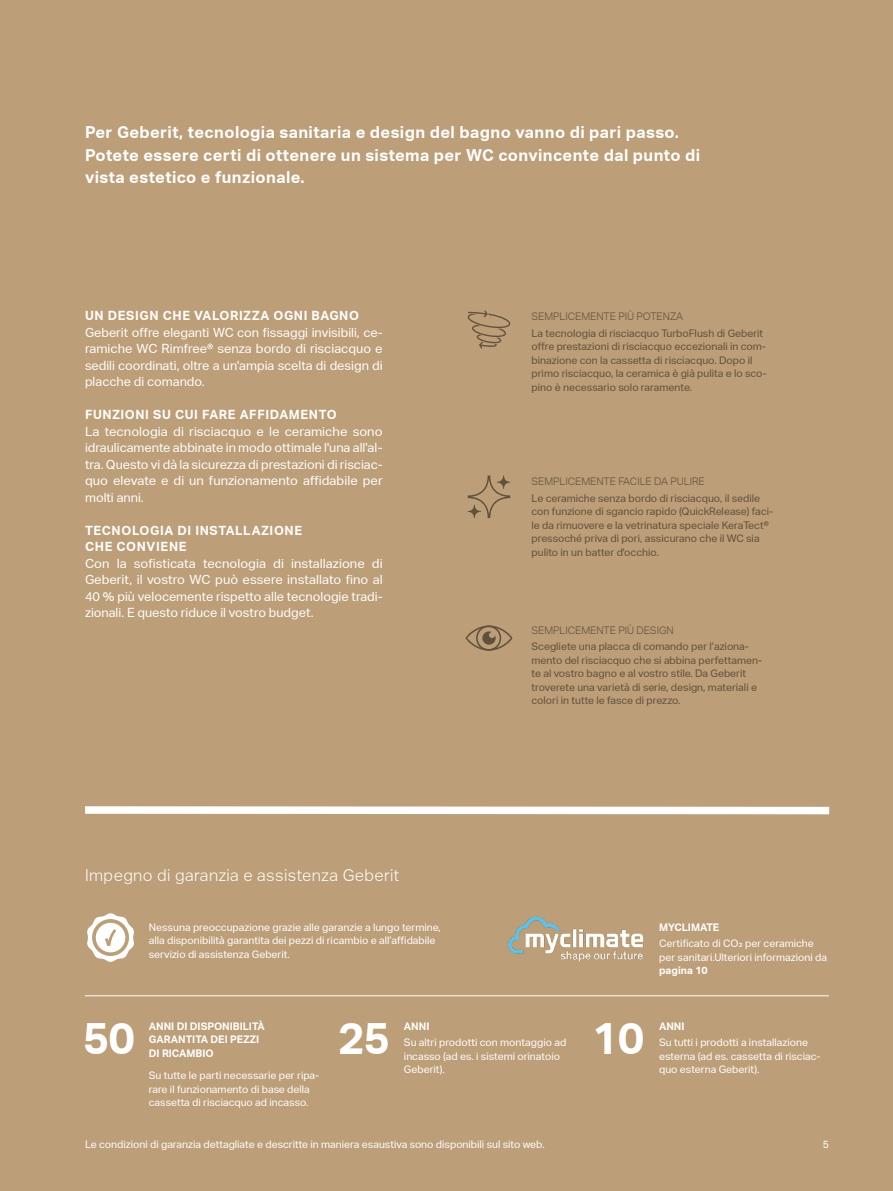
<style>
.page{position:relative;width:893px;height:1191px;background:#bc9e78}
.page>*{position:absolute;margin:0;border:0;box-sizing:border-box;transform-origin:0 0}
.t1{font:700 45px "Aktiv Grotesk Geberit";color:#fff}
.t2{font:700 16.5px/22.5px "Aktiv Grotesk Geberit";letter-spacing:.025em;color:#fff}
.t3{font:300 16.5px "Aktiv Grotesk Geberit";letter-spacing:.025em;color:#fff}
.t4{font:12.75px/16.5px "Aktiv Grotesk Geberit";color:#fff;text-align:justify}
.t5{font:700 12.75px/16.5px "Aktiv Grotesk Geberit";letter-spacing:.05em;color:#fff}
.t6{font:10.5px/13.5px "Aktiv Grotesk Geberit";color:#5f513b}
.t7{font:10.5px/13.5px "Aktiv Grotesk Geberit";color:#fff}
.t8{font:300 10.5px "Aktiv Grotesk Geberit";color:#5f513b}
.t9{font:700 10.5px/13.5px "Aktiv Grotesk Geberit";color:#fff}
</style>
<div class="page">
<svg style="left:87px;top:913px;width:47px;height:49px"></svg>
<hr style="left:85px;top:995px;width:744px;height:1px;background:#fff">
<img style="left:508px;top:916px;width:136px;height:46px">
<svg style="left:466px;top:625px;width:46px;height:25px"></svg>
<svg style="left:468px;top:475px;width:42px;height:43px"></svg>
<svg style="left:468px;top:505px;width:13px;height:13px"></svg>
<svg style="left:497px;top:475px;width:13px;height:14px"></svg>
<svg style="left:467px;top:310px;width:44px;height:39px"></svg>
<svg style="left:85px;top:806px;width:745px;height:9px;background:#f3eee8"></svg>
<h2 class="t2" style="left:85px;top:121px;width:617px">Per Geberit, tecnologia sanitaria e design del bagno vanno di pari passo.<br>Potete essere certi di ottenere un sistema per WC convincente dal punto di vista estetico e funzionale.</h2>
<p class="t5" style="left:85px;top:307px;width:276px">UN DESIGN CHE VALORIZZA OGNI BAGNO</p>
<p class="t4" style="left:85px;top:324px;width:299px">Geberit offre eleganti WC con fissaggi invisibili, ce&shy;ramiche WC Rimfree® senza bordo di risciacquo e sedili coordinati, oltre a un'ampia scelta di design di placche di comando.</p>
<p class="t5" style="left:85px;top:406px;width:253px">FUNZIONI SU CUI FARE AFFIDAMENTO</p>
<p class="t4" style="left:85px;top:423px;width:299px">La tecnologia di risciacquo e le ceramiche sono idraulicamente abbinate in modo ottimale l'una all'al&shy;tra. Questo vi dà la sicurezza di prestazioni di risciac&shy;quo elevate e di un funzionamento affidabile per molti anni.</p>
<p class="t5" style="left:85px;top:522px;width:219px">TECNOLOGIA DI INSTALLAZIONE<br>CHE CONVIENE</p>
<p class="t4" style="left:85px;top:555px;width:299px">Con la sofisticata tecnologia di installazione di Geberit, il vostro WC può essere installato fino al 40 % più velocemente rispetto alle tecnologie tradi&shy;zionali. E questo riduce il vostro budget.</p>
<h2 class="t3" style="left:85px;top:866px;width:316px">Impegno di garanzia e assistenza Geberit</h2>
<p class="t7" style="left:149px;top:920px;width:294px">Nessuna preoccupazione grazie alle garanzie a lungo termine, alla disponibilità garantita dei pezzi di ricambio e all’affidabile servizio di assistenza Geberit.</p>
<p class="t8" style="left:531px;top:310px;width:153px">SEMPLICEMENTE PIÙ POTENZA</p>
<p class="t6" style="left:531px;top:326px;width:237px">La tecnologia di risciacquo TurboFlush di Geberit offre prestazioni di risciacquo eccezionali in com&shy;binazione con la cassetta di risciacquo. Dopo il primo risciacquo, la ceramica è già pulita e lo sco&shy;pino è necessario solo raramente.</p>
<p class="t8" style="left:531px;top:475px;width:175px">SEMPLICEMENTE FACILE DA PULIRE</p>
<p class="t6" style="left:531px;top:491px;width:243px">Le ceramiche senza bordo di risciacquo, il sedile con funzione di sgancio rapido (QuickRelease) faci&shy;le da rimuovere e la vetrinatura speciale KeraTect® pressoché priva di pori, assicurano che il WC sia pulito in un batter d'occhio.</p>
<p class="t8" style="left:531px;top:624px;width:144px">SEMPLICEMENTE PIÙ DESIGN</p>
<p class="t6" style="left:531px;top:640px;width:232px">Scegliete una placca di comando per l’aziona&shy;mento del risciacquo che si abbina perfettamen&shy;te al vostro bagno e al vostro stile. Da Geberit troverete una varietà di serie, design, materiali e colori in tutte le fasce di prezzo.</p>
<p class="t9" style="left:659px;top:920px;width:62px">MYCLIMATE</p>
<p class="t7" style="left:659px;top:937px;width:170px">Certificato di CO₂ per ceramiche per sanitari.Ulteriori informazioni da</p>
<p class="t9" style="left:659px;top:964px;width:50px">pagina 10</p>
<p class="t9" style="left:149px;top:1019px;width:118px">ANNI DI DISPONIBILITÀ<br>GARANTITA DEI PEZZI<br>DI RICAMBIO</p>
<p class="t7" style="left:149px;top:1069px;width:172px">Su tutte le parti necessarie per ripa&shy;rare il funzionamento di base della cassetta di risciacquo ad incasso.</p>
<h1 class="t1" style="left:83px;top:1011px;width:54px">50</h1>
<h1 class="t1" style="left:338px;top:1011px;width:54px">25</h1>
<h1 class="t1" style="left:592px;top:1011px;width:54px">10</h1>
<p class="t9" style="left:404px;top:1019px;width:27px">ANNI</p>
<p class="t7" style="left:404px;top:1036px;width:164px">Su altri prodotti con montaggio ad incasso (ad es. i sistemi orinatoio<br>Geberit).</p>
<p class="t7" style="left:85px;top:1138px;width:461px">Le condizioni di garanzia dettagliate e descritte in maniera esaustiva sono disponibili sul sito web.</p>
<p class="t9" style="left:659px;top:1019px;width:27px">ANNI</p>
<p class="t7" style="left:659px;top:1036px;width:163px">Su tutti i prodotti a installazione esterna (ad es. cassetta di risciac&shy;quo esterna Geberit).</p>
<p class="t7" style="left:823px;top:1138px;width:8px">5</p>
</div>
